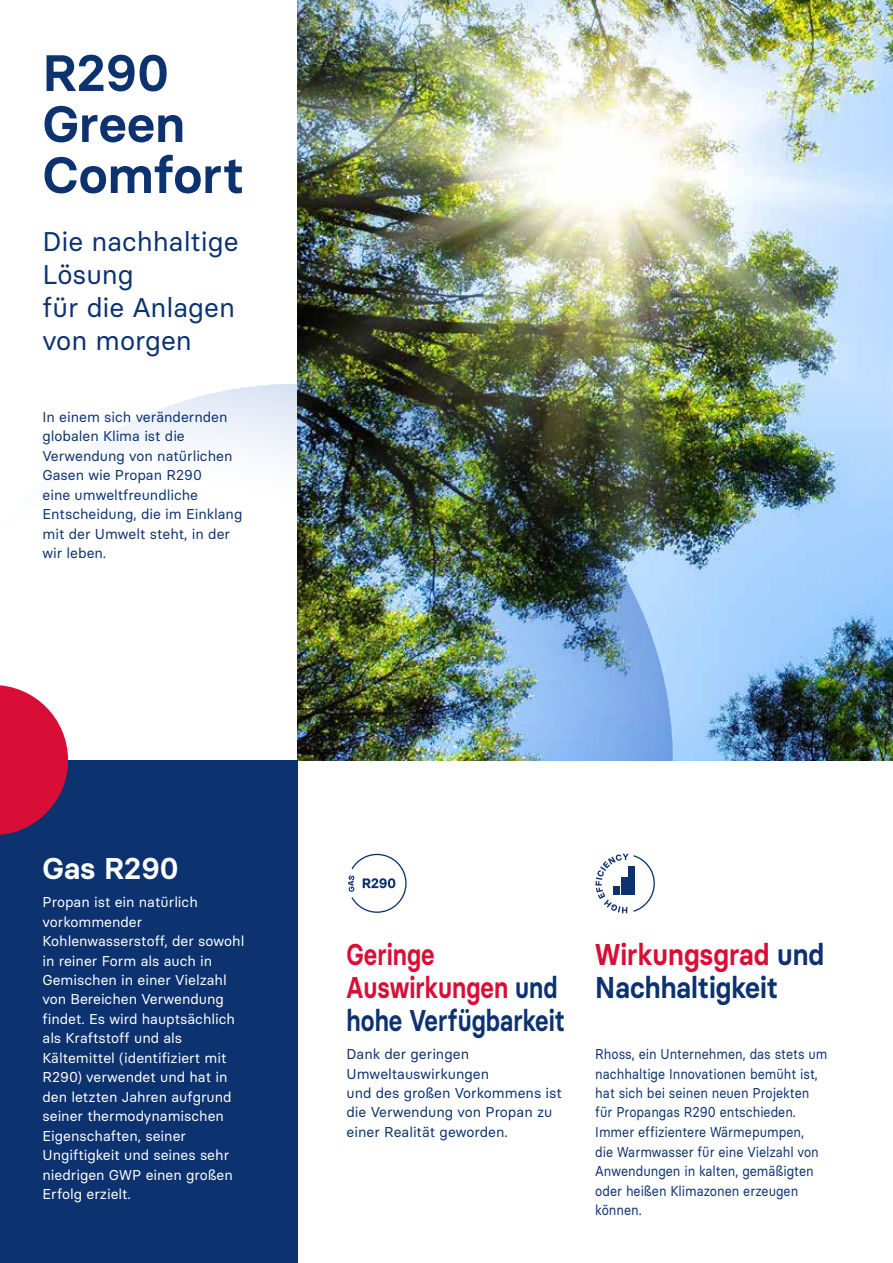
<style>
.page{position:relative;width:893px;height:1263px;background:#fff}
.page>*{position:absolute;margin:0;border:0;box-sizing:border-box;transform-origin:0 0}
.t1{font:600 51px/51px "Basier Circle";color:#0c3270}
.t2{font:600 30px/33px "Basier Circle";color:#0c3270;scale:.81 1}
.t3{font:600 30px/33px "Basier Circle";color:#0c3270;scale:.9 1}
.t4{font:600 30px "Basier Circle";color:#fff}
.t5{font:27px/33px "Basier Circle";color:#0c3270}
.t6{font:14.25px/19.5px "Basier Circle";color:#fff}
.t7{font:14.25px/19.5px "Basier Circle";color:#0c3270}
.t8{font:14.25px/19.5px "Basier Circle";color:#0c3270;scale:.9 1}
.s1{color:#d80e36}
</style>
<div class="page">
<img style="left:298px;top:0;width:595px;height:760px">
<img style="left:67px;top:383px;width:606px;height:377px">
<div style="left:0;top:760px;width:298px;height:503px;background:#0c3270"></div>
<svg style="left:0;top:685px;width:68px;height:150px"></svg>
<svg style="left:348px;top:853px;width:59px;height:60px"></svg>
<svg style="left:595px;top:854px;width:60px;height:59px"></svg>
<div style="left:613px;top:887px;width:6px;height:8px;background:#0c3270"></div>
<div style="left:621px;top:877px;width:6px;height:18px;background:#0c3270"></div>
<div style="left:629px;top:867px;width:6px;height:28px;background:#0c3270"></div>
<div style="left:883px;top:152px;width:10px;height:450px;background:#fff;opacity:.75"></div>
<h1 class="t1" style="left:43px;top:47px;width:203px">R290<br>Green<br>Comfort</h1>
<h3 class="t5" style="left:43px;top:224px;width:198px">Die nachhaltige<br>Lösung<br>für die Anlagen von morgen</h3>
<p class="t7" style="left:43px;top:407px;width:201px">In einem sich verändernden globalen Klima ist die<br>Verwendung von natürlichen<br>Gasen wie Propan R290<br>eine umweltfreundliche<br>Entscheidung, die im Einklang mit der Umwelt steht, in der wir leben.</p>
<h2 class="t4" style="left:43px;top:850px;width:138px">Gas R290</h2>
<p class="t6" style="left:43px;top:892px;width:203px">Propan ist ein natürlich vorkommender<br>Kohlenwasserstoff, der sowohl in reiner Form als auch in<br>Gemischen in einer Vielzahl von Bereichen Verwendung findet. Es wird hauptsächlich als Kraftstoff und als<br>Kältemittel (identifiziert mit<br>R290) verwendet und hat in den letzten Jahren aufgrund seiner thermodynamischen<br>Eigenschaften, seiner<br>Ungiftigkeit und seines sehr niedrigen GWP einen großen<br>Erfolg erzielt.</p>
<h2 class="t2" style="left:347px;top:937px;width:271px"><span class="s1">Geringe<br>Auswirkungen</span> und hohe Verfügbarkeit</h2>
<p class="t7" style="left:347px;top:1044px;width:217px">Dank der geringen<br>Umweltauswirkungen<br>und des großen Vorkommens ist die Verwendung von Propan zu einer Realität geworden.</p>
<h2 class="t3" style="left:595px;top:937px;width:256px"><span class="s1">Wirkungsgrad</span> und<br>Nachhaltigkeit</h2>
<p class="t8" style="left:595px;top:1044px;width:260px">Rhoss, ein Unternehmen, das stets um nachhaltige Innovationen bemüht ist, hat sich bei seinen neuen Projekten für Propangas R290 entschieden.<br>Immer effizientere Wärmepumpen,<br>die Warmwasser für eine Vielzahl von<br>Anwendungen in kalten, gemäßigten oder heißen Klimazonen erzeugen können.</p>
</div>
